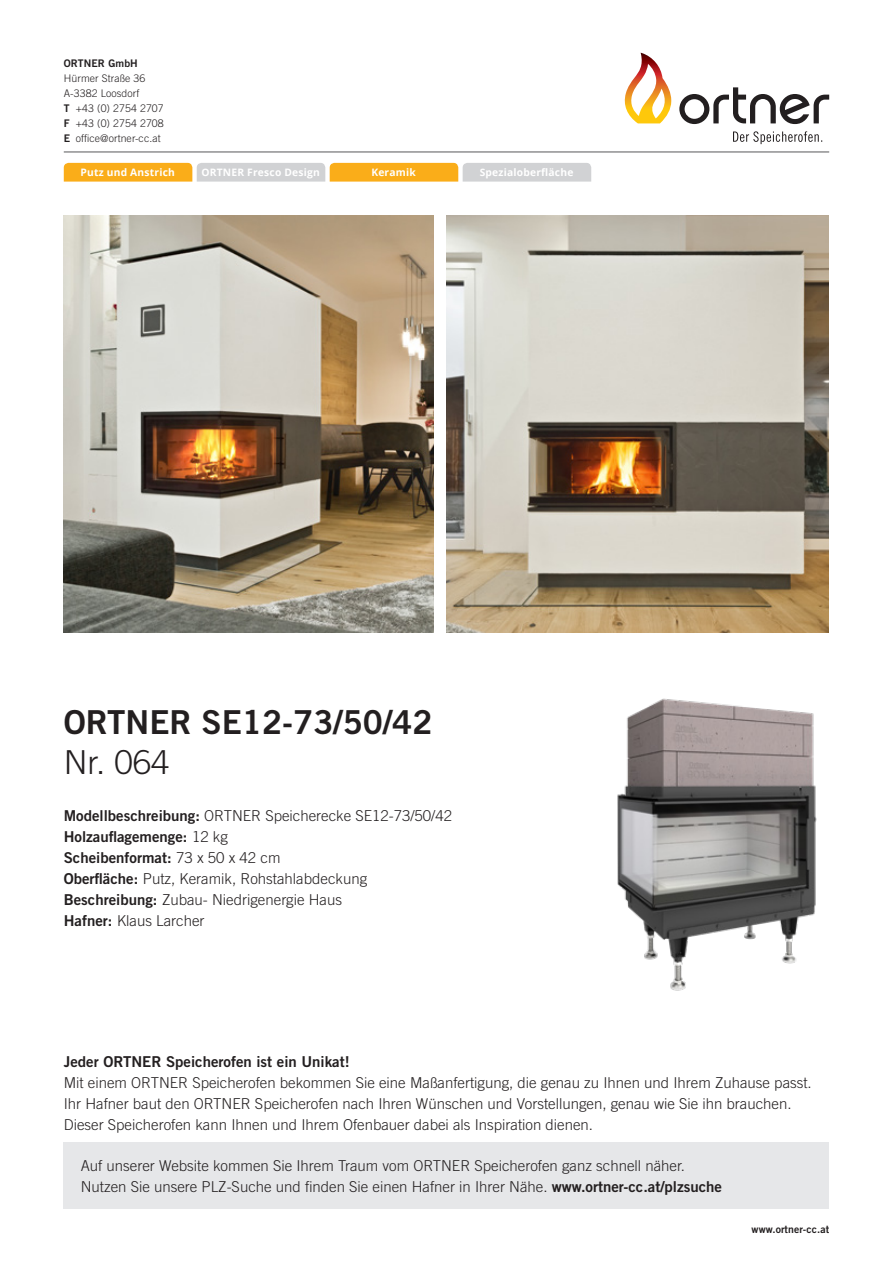
<style>
.page{position:relative;width:893px;height:1263px;background:#fff}
.page>*{position:absolute;margin:0;border:0;box-sizing:border-box;transform-origin:0 0}
.t1{font:33px "Trade Gothic Bold Two";color:#231f20}
.t2{font:300 33px "Trade Gothic";color:#231f20}
.t3{font:300 15px/21px "Trade Gothic";color:#231f20}
.t4{font:15px/21px "Trade Gothic Bold Two";color:#231f20}
.t5{font:300 10.5px/15px "Trade Gothic";letter-spacing:.01em;color:#231f20}
.t6{font:10.5px "Trade Gothic Bold Two";letter-spacing:.01em;color:#231f20}
.t7{font:700 10.2px "Open Sans";letter-spacing:.02em;color:#fff}
.s1{font-family:"Trade Gothic Bold Two";font-weight:400}
.s2{font-family:"Trade Gothic";font-weight:300}
</style>
<div class="page">
<svg style="left:733px;top:131px;width:89px;height:13px"></svg>
<svg style="left:679px;top:87px;width:150px;height:37px"></svg>
<svg style="left:624px;top:53px;width:47px;height:70px"></svg>
<hr style="left:64px;top:152px;width:765px;height:1px;background:#57585a">
<div style="left:64px;top:1143px;width:765px;height:66px;background:#e6e7e9"></div>
<svg style="left:64px;top:163px;width:527px;height:19px;background:#e6c27d"></svg>
<img style="left:617px;top:698px;width:200px;height:293px">
<img style="left:446px;top:216px;width:383px;height:417px">
<img style="left:64px;top:216px;width:370px;height:417px">
<p class="t6" style="left:64px;top:57px;width:76px">ORTNER GmbH</p>
<p class="t5" style="left:64px;top:70px;width:101px">Hürmer Straße 36<br>A-3382 Loosdorf<br><span class="s1">T</span> +43 (0) 2754 2707<br><span class="s1">F</span> +43 (0) 2754 2708<br><span class="s1">E</span> office@ortner-cc.at</p>
<p class="t7" style="left:81px;top:165px;width:96px">Putz und Anstrich</p>
<p class="t7" style="left:201px;top:165px;width:120px">ORTNER Fresco Design</p>
<p class="t7" style="left:371px;top:165px;width:46px">Keramik</p>
<p class="t7" style="left:480px;top:165px;width:95px">Spezialoberfläche</p>
<h1 class="t1" style="left:64px;top:701px;width:370px">ORTNER SE12-73/50/42</h1>
<h1 class="t2" style="left:64px;top:743px;width:107px">Nr. 064</h1>
<p class="t3" style="left:64px;top:804px;width:390px"><span class="s1">Modellbeschreibung:</span> ORTNER Speicherecke SE12-73/50/42</p>
<p class="t4" style="left:64px;top:825px;width:218px">Holzauflagemenge: <span class="s2">12 kg<br></span>Scheibenformat: <span class="s2">73 x 50 x 42 cm</span></p>
<p class="t3" style="left:64px;top:867px;width:305px"><span class="s1">Oberfläche:</span> Putz, Keramik, Rohstahlabdeckung<br><span class="s1">Beschreibung:</span> Zubau- Niedrigenergie Haus<br><span class="s1">Hafner:</span> Klaus Larcher</p>
<p class="t4" style="left:64px;top:1051px;width:287px">Jeder ORTNER Speicherofen ist ein Unikat!</p>
<p class="t3" style="left:64px;top:1072px;width:749px">Mit einem ORTNER Speicherofen bekommen Sie eine Maßanfertigung, die genau zu Ihnen und Ihrem Zuhause passt.<br>Ihr Hafner baut den ORTNER Speicherofen nach Ihren Wünschen und Vorstellungen, genau wie Sie ihn brauchen.<br>Dieser Speicherofen kann Ihnen und Ihrem Ofenbauer dabei als Inspiration dienen.</p>
<p class="t3" style="left:81px;top:1154px;width:643px">Auf unserer Website kommen Sie Ihrem Traum vom ORTNER Speicherofen ganz schnell näher.<br>Nutzen Sie unsere PLZ-Suche und finden Sie einen Hafner in Ihrer Nähe. <span class="s1">www.ortner-cc.at/plzsuche</span></p>
<p class="t6" style="left:752px;top:1223px;width:79px">www.ortner-cc.at</p>
</div>
